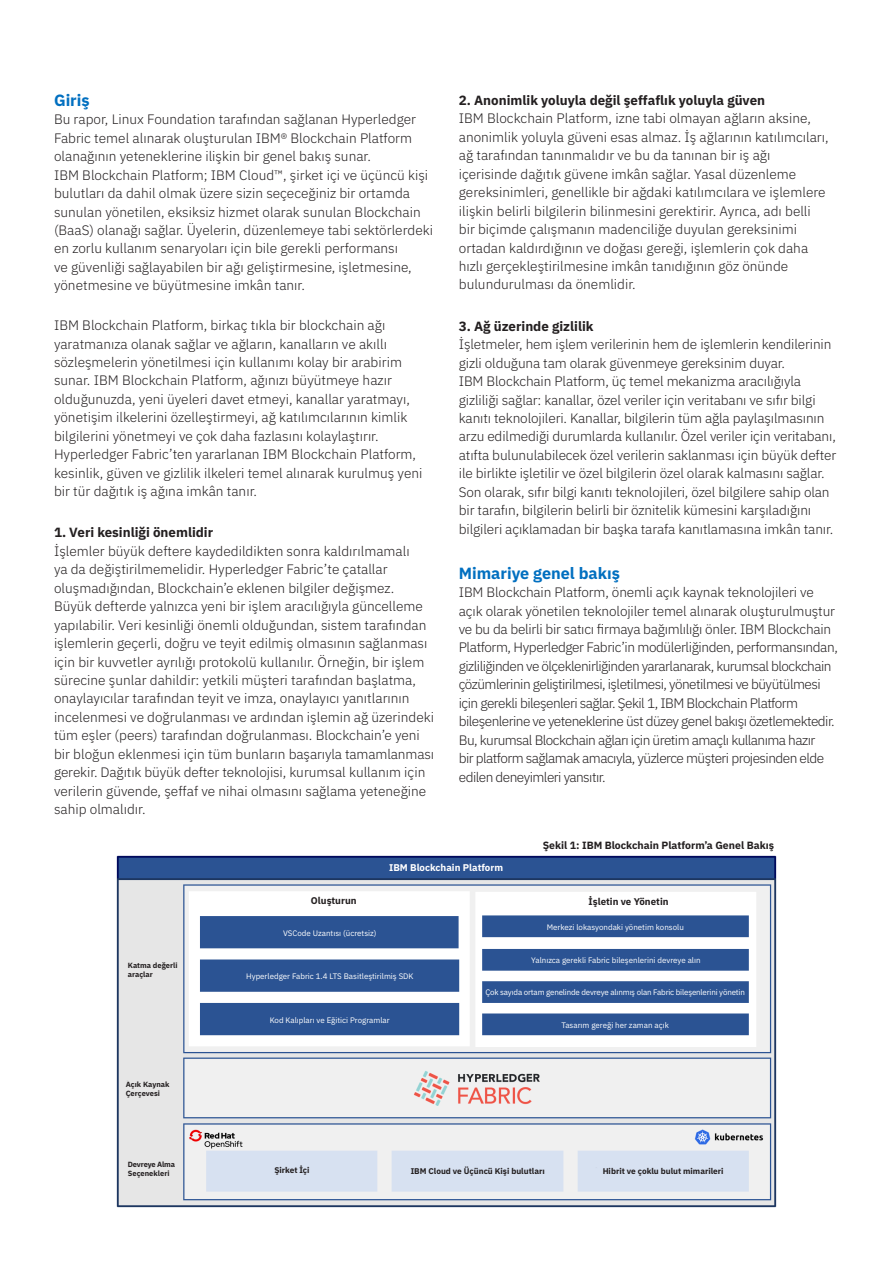
<style>
.page{position:relative;width:893px;height:1263px;background:#fff}
.page>*{position:absolute;margin:0;border:0;box-sizing:border-box;transform-origin:0 0}
.Subhead{font:700 16.2px "IBM Plex Sans";color:#006fc0}
.Body{font:300 13.65px/18.5px "IBM Plex Sans";color:#231f20}
.Body-2{font:300 13.65px/18.5px "IBM Plex Sans";letter-spacing:-.04em;color:#231f20}
.Subhead2{font:700 13.35px "IBM Plex Sans";color:#231f20}
.Figure{font:700 10.5px "IBM Plex Sans";color:#231f20}
.Imageheadblack{font:700 9.75px "IBM Plex Sans";color:#231f20}
.Imagehead{font:700 9.75px "IBM Plex Sans";color:#fff}
.Imageblackcenter{font:700 8.25px "IBM Plex Sans";color:#231f20}
.Image{font:7.95px "IBM Plex Sans";color:#fff}
.Image-2{font:7.95px "IBM Plex Sans";letter-spacing:-.02em;color:#fff}
.Imageblack{font:700 7.5px/9px "IBM Plex Sans";color:#231f20}
</style>
<div class="page">
<img style="left:116px;top:855px;width:661px;height:353px">
<p class="Subhead" style="left:54px;top:87px;width:37px">Giriş</p>
<p class="Body" style="left:54px;top:109px;width:381px">Bu rapor, Linux Foundation tarafından sağlanan Hyperledger Fabric temel alınarak oluşturulan IBM® Blockchain Platform olanağının yeteneklerine ilişkin bir genel bakış sunar.<br>IBM Blockchain Platform; IBM Cloud™, şirket içi ve üçüncü kişi bulutları da dahil olmak üzere sizin seçeceğiniz bir ortamda sunulan yönetilen, eksiksiz hizmet olarak sunulan Blockchain (BaaS) olanağı sağlar. Üyelerin, düzenlemeye tabi sektörlerdeki en zorlu kullanım senaryoları için bile gerekli performansı<br>ve güvenliği sağlayabilen bir ağı geliştirmesine, işletmesine, yönetmesine ve büyütmesine imkân tanır.</p>
<p class="Body" style="left:54px;top:315px;width:370px">IBM Blockchain Platform, birkaç tıkla bir blockchain ağı yaratmanıza olanak sağlar ve ağların, kanalların ve akıllı sözleşmelerin yönetilmesi için kullanımı kolay bir arabirim sunar. IBM Blockchain Platform, ağınızı büyütmeye hazır olduğunuzda, yeni üyeleri davet etmeyi, kanallar yaratmayı, yönetişim ilkelerini özelleştirmeyi, ağ katılımcılarının kimlik bilgilerini yönetmeyi ve çok daha fazlasını kolaylaştırır.<br>Hyperledger Fabric’ten yararlanan IBM Blockchain Platform, kesinlik, güven ve gizlilik ilkeleri temel alınarak kurulmuş yeni bir tür dağıtık iş ağına imkân tanır.</p>
<p class="Subhead2" style="left:54px;top:522px;width:161px">1. Veri kesinliği önemlidir</p>
<p class="Body" style="left:54px;top:541px;width:382px">İşlemler büyük deftere kaydedildikten sonra kaldırılmamalı<br>ya da değiştirilmemelidir. Hyperledger Fabric’te çatallar oluşmadığından, Blockchain’e eklenen bilgiler değişmez.<br>Büyük defterde yalnızca yeni bir işlem aracılığıyla güncelleme yapılabilir. Veri kesinliği önemli olduğundan, sistem tarafından işlemlerin geçerli, doğru ve teyit edilmiş olmasının sağlanması için bir kuvvetler ayrılığı protokolü kullanılır. Örneğin, bir işlem sürecine şunlar dahildir: yetkili müşteri tarafından başlatma, onaylayıcılar tarafından teyit ve imza, onaylayıcı yanıtlarının incelenmesi ve doğrulanması ve ardından işlemin ağ üzerindeki tüm eşler (peers) tarafından doğrulanması. Blockchain’e yeni bir bloğun eklenmesi için tüm bunların başarıyla tamamlanması gerekir. Dağıtık büyük defter teknolojisi, kurumsal kullanım için verilerin güvende, şeffaf ve nihai olmasını sağlama yeteneğine sahip olmalıdır.</p>
<p class="Subhead2" style="left:459px;top:90px;width:308px">2. Anonimlik yoluyla değil şeffaflık yoluyla güven</p>
<p class="Body" style="left:459px;top:108px;width:371px">IBM Blockchain Platform, izne tabi olmayan ağların aksine, anonimlik yoluyla güveni esas almaz. İş ağlarının katılımcıları, ağ tarafından tanınmalıdır ve bu da tanınan bir iş ağı içerisinde dağıtık güvene imkân sağlar. Yasal düzenleme gereksinimleri, genellikle bir ağdaki katılımcılara ve işlemlere ilişkin belirli bilgilerin bilinmesini gerektirir. Ayrıca, adı belli bir biçimde çalışmanın madenciliğe duyulan gereksinimi ortadan kaldırdığının ve doğası gereği, işlemlerin çok daha hızlı gerçekleştirilmesine imkân tanıdığının göz önünde bulundurulması da önemlidir.</p>
<p class="Subhead2" style="left:459px;top:315px;width:136px">3. Ağ üzerinde gizlilik</p>
<p class="Body" style="left:459px;top:334px;width:379px">İşletmeler, hem işlem verilerinin hem de işlemlerin kendilerinin gizli olduğuna tam olarak güvenmeye gereksinim duyar.<br>IBM Blockchain Platform, üç temel mekanizma aracılığıyla gizliliği sağlar: kanallar, özel veriler için veritabanı ve sıfır bilgi kanıtı teknolojileri. Kanallar, bilgilerin tüm ağla paylaşılmasının arzu edilmediği durumlarda kullanılır. Özel veriler için veritabanı, atıfta bulunulabilecek özel verilerin saklanması için büyük defter ile birlikte işletilir ve özel bilgilerin özel olarak kalmasını sağlar.<br>Son olarak, sıfır bilgi kanıtı teknolojileri, özel bilgilere sahip olan bir tarafın, bilgilerin belirli bir öznitelik kümesini karşıladığını bilgileri açıklamadan bir başka tarafa kanıtlamasına imkân tanır.</p>
<p class="Subhead" style="left:459px;top:560px;width:163px">Mimariye genel bakış</p>
<p class="Body-2" style="left:459px;top:582px;width:381px">IBM Blockchain Platform, önemli açık kaynak teknolojileri ve açık olarak yönetilen teknolojiler temel alınarak oluşturulmuştur ve bu da belirli bir satıcı firmaya bağımlılığı önler. IBM Blockchain Platform, Hyperledger Fabric’in modülerliğinden, performansından, gizliliğinden ve ölçeklenirliğinden yararlanarak, kurumsal blockchain çözümlerinin geliştirilmesi, işletilmesi, yönetilmesi ve büyütülmesi için gerekli bileşenleri sağlar. Şekil 1, IBM Blockchain Platform bileşenlerine ve yeteneklerine üst düzey genel bakışı özetlemektedir.<br>Bu, kurumsal Blockchain ağları için üretim amaçlı kullanıma hazır<br>bir platform sağlamak amacıyla, yüzlerce müşteri projesinden elde edilen deneyimleri yansıtır.</p>
<p class="Figure" style="left:543px;top:837px;width:233px">Şekil 1: IBM Blockchain Platform’a Genel Bakış</p>
<p class="Imageblack" style="left:128px;top:960px;width:51px">Katma değerli araçlar</p>
<p class="Imageblack" style="left:126px;top:1079px;width:45px">Açık Kaynak<br>Çerçevesi</p>
<p class="Imagehead" style="left:389px;top:860px;width:115px">IBM Blockchain Platform</p>
<p class="Imageheadblack" style="left:311px;top:893px;width:47px">Oluşturun</p>
<p class="Image" style="left:283px;top:927px;width:95px">VSCode Uzantısı (ücretsiz)</p>
<p class="Image" style="left:246px;top:970px;width:169px">Hyperledger Fabric 1.4 LTS Basitleştirilmiş SDK</p>
<p class="Image" style="left:270px;top:1014px;width:122px">Kod Kalıpları ve Eğitici Programlar</p>
<p class="Imageheadblack" style="left:589px;top:894px;width:81px">İşletin ve Yönetin</p>
<p class="Image" style="left:547px;top:921px;width:139px">Merkezi lokasyondaki yönetim konsolu</p>
<p class="Image" style="left:531px;top:954px;width:171px">Yalnızca gerekli Fabric bileşenlerini devreye alın</p>
<p class="Image-2" style="left:485px;top:986px;width:261px">Çok sayıda ortam genelinde devreye alınmış olan Fabric bileşenlerini yönetin</p>
<p class="Image" style="left:561px;top:1019px;width:109px">Tasarım gereği her zaman açık</p>
<p class="Imageblack" style="left:128px;top:1159px;width:49px">Devreye Alma<br>Seçenekleri</p>
<p class="Imageblackcenter" style="left:274px;top:1164px;width:37px">Şirket İçi</p>
<p class="Imageblackcenter" style="left:411px;top:1165px;width:136px">IBM Cloud ve Üçüncü Kişi bulutları</p>
<p class="Imageblackcenter" style="left:603px;top:1165px;width:122px">Hibrit ve çoklu bulut mimarileri</p>
</div>
